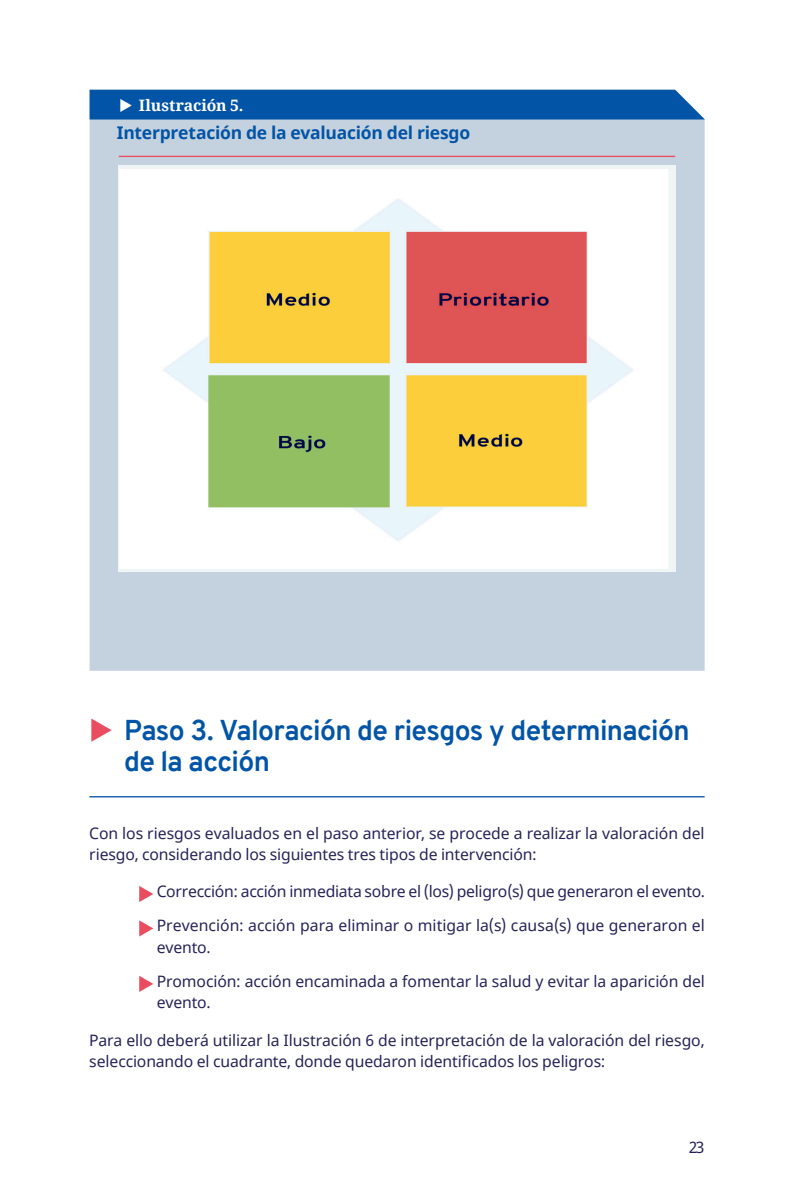
<style>
.page{position:relative;width:794px;height:1191px;background:#fff}
.page>*{position:absolute;margin:0;border:0;box-sizing:border-box;transform-origin:0 0}
.t1{font:700 28px/31.5px "Overpass";letter-spacing:-.025em;color:#0154a6}
.Book_160x240_-_Sub_h{font:700 17.5px "Noto Sans";letter-spacing:-.015em;color:#0154a6}
.Book_-_Box_copy{font:15.75px/21px "Noto Sans";letter-spacing:-.005em;color:#262259}
.t2{font:700 15.75px "Noto Serif";letter-spacing:-.005em;color:#fff}
</style>
<div class="page">
<div style="left:90px;top:89px;width:614px;height:582px;background:#c4d1de"></div>
<hr style="left:119px;top:156px;width:556px;height:1px;background:#e94d5f">
<img style="left:119px;top:165px;width:556px;height:406px">
<hr style="left:89px;top:796px;width:615px;height:1px;background:#0154a6">
<svg style="left:139px;top:886px;width:14px;height:16px"></svg>
<svg style="left:139px;top:920px;width:14px;height:16px"></svg>
<svg style="left:139px;top:976px;width:14px;height:16px"></svg>
<div style="left:90px;top:90px;width:614px;height:29px;background:#0154a6"></div>
<p class="t2" style="left:139px;top:94px;width:106px">Ilustración 5.</p>
<p class="Book_160x240_-_Sub_h" style="left:117px;top:120px;width:355px">Interpretación de la evaluación del riesgo</p>
<p class="t1" style="left:124px;top:714px;width:567px">Paso 3. Valoración de riesgos y determinación de la acción</p>
<p class="Book_-_Box_copy" style="left:89px;top:823px;width:617px">Con los riesgos evaluados en el paso anterior, se procede a realizar la valoración del riesgo, considerando los siguientes tres tipos de intervención:</p>
<p class="Book_-_Box_copy" style="left:157px;top:881px;width:550px">Corrección: acción inmediata sobre el (los) peligro(s) que generaron el evento.</p>
<p class="Book_-_Box_copy" style="left:157px;top:915px;width:549px">Prevención: acción para eliminar o mitigar la(s) causa(s) que generaron el evento.</p>
<p class="Book_-_Box_copy" style="left:157px;top:971px;width:549px">Promoción: acción encaminada a fomentar la salud y evitar la aparición del evento.</p>
<p class="Book_-_Box_copy" style="left:89px;top:1030px;width:617px">Para ello deberá utilizar la Ilustración 6 de interpretación de la valoración del riesgo, seleccionando el cuadrante, donde quedaron identificados los peligros:</p>
<p class="Book_-_Box_copy" style="left:689px;top:1137px;width:17px">23</p>
</div>
